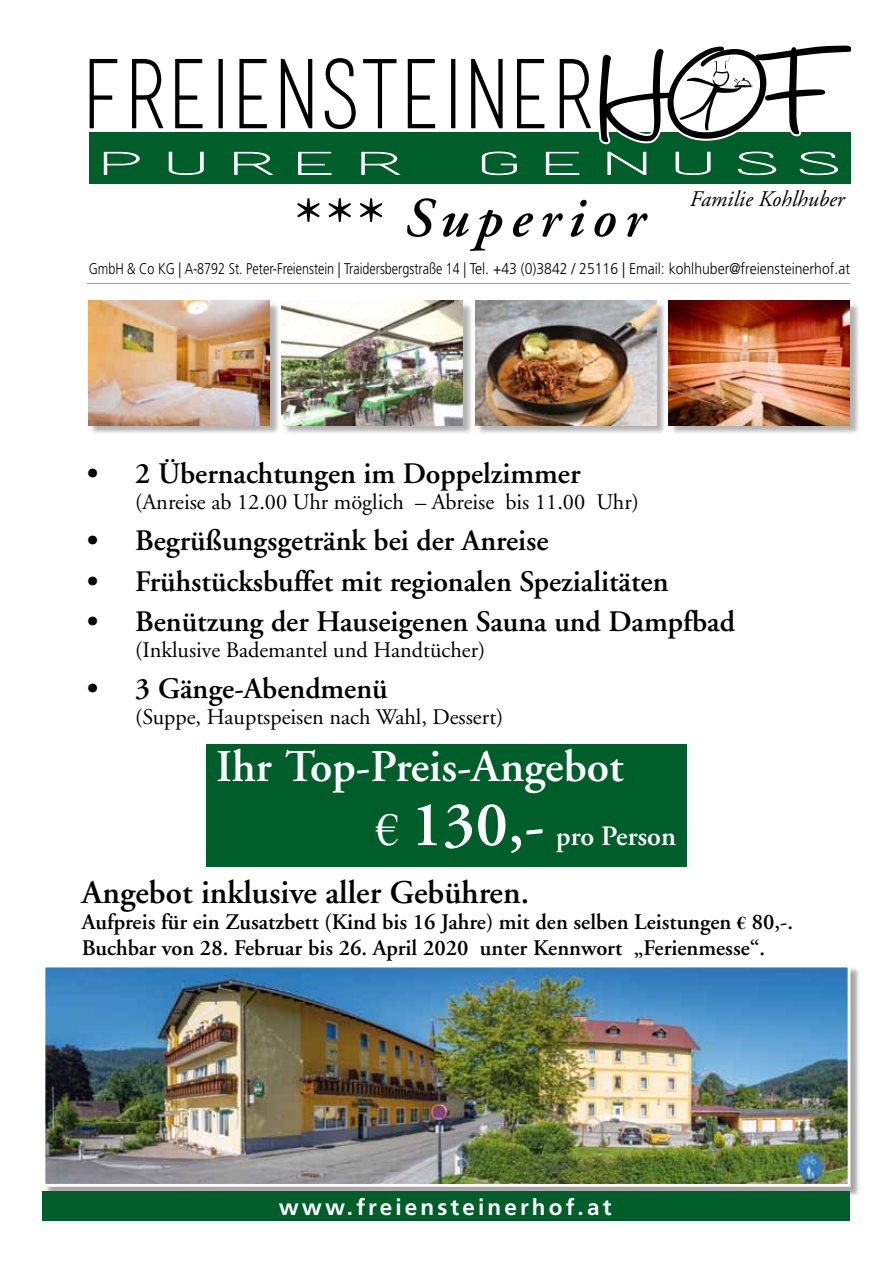
<style>
.page{position:relative;width:893px;height:1263px;background:#fff}
.page>*{position:absolute;margin:0;border:0;box-sizing:border-box;transform-origin:0 0}
.t1{font:600 63.75px "Adobe Garamond";color:#fff}
.t2{font:italic 600 55.8px "Adobe Garamond";letter-spacing:.14em;color:#000}
.t3{font:600 45.3px "Adobe Garamond";color:#fff}
.t4{font:600 33px "Adobe Garamond";color:#000}
.t5{font:600 29.7px "Adobe Garamond";color:#000}
.t6{font:600 28.05px "Adobe Garamond";color:#fff}
.t7{font:700 22.5px "Frutiger";letter-spacing:.14em;color:#fff}
.t8{font:600 22.35px/26px "Adobe Garamond";color:#000}
.t9{font:22.35px "Adobe Garamond";color:#000}
.t10{font:italic 22.35px "Adobe Garamond";color:#000}
.t11{font:300 15.6px "Frutiger";color:#000;scale:.81 1}
.s1{font-style:normal;font-size:68.1px}
.s2{font-family:"Times New Roman";font-weight:400;font-size:45.3px}
.s3{font-family:"Times New Roman";font-weight:700;font-size:18px}
</style>
<div class="page">
<div style="left:44px;top:966px;width:817px;height:231px;background:#000;opacity:.35"></div>
<img style="left:47px;top:968px;width:799px;height:215px">
<div style="left:43px;top:964px;width:807px;height:223px;border:3px solid #fff"></div>
<div style="left:90px;top:302px;width:190px;height:134px;background:#000;opacity:.3"></div>
<img style="left:88px;top:300px;width:181px;height:125px">
<div style="left:283px;top:302px;width:190px;height:134px;background:#000;opacity:.3"></div>
<img style="left:282px;top:300px;width:181px;height:125px">
<div style="left:477px;top:302px;width:190px;height:134px;background:#000;opacity:.3"></div>
<img style="left:475px;top:300px;width:181px;height:125px">
<div style="left:670px;top:302px;width:190px;height:134px;background:#000;opacity:.3"></div>
<img style="left:669px;top:300px;width:181px;height:125px">
<div style="left:89px;top:133px;width:761px;height:51px;background:#005e2a"></div>
<svg style="left:90px;top:58px;width:501px;height:71px"></svg>
<svg style="left:104px;top:152px;width:734px;height:23px"></svg>
<svg style="left:598px;top:45px;width:252px;height:99px"></svg>
<hr style="left:87px;top:283px;width:763px;height:1px;background:#9c9e9f">
<div style="left:43px;top:1191px;width:807px;height:29px;background:#005e2a"></div>
<div style="left:206px;top:743px;width:481px;height:123px;background:#005e2a"></div>
<h2 class="t2" style="left:294px;top:188px;width:352px"><span class="s1">***</span> Superior</h2>
<p class="t10" style="left:690px;top:187px;width:156px">Familie Kohlhuber</p>
<p class="t11" style="left:89px;top:259px;width:941px">GmbH &amp; Co KG | A-8792 St. Peter-Freienstein | Traidersbergstraße 14 | Tel. +43 (0)3842 / 25116 | Email: kohlhuber@freiensteinerhof.at</p>
<p class="t5" style="left:87px;top:457px;width:495px">• 2 Übernachtungen im Doppelzimmer</p>
<p class="t9" style="left:135px;top:490px;width:505px">(Anreise ab 12.00 Uhr möglich – Abreise bis 11.00 Uhr)</p>
<p class="t5" style="left:87px;top:524px;width:463px">• Begrüßungsgetränk bei der Anreise</p>
<p class="t5" style="left:87px;top:565px;width:583px">• Frühstücksbuffet mit regionalen Spezialitäten</p>
<p class="t5" style="left:87px;top:606px;width:649px">• Benützung der Hauseigenen Sauna und Dampfbad</p>
<p class="t9" style="left:135px;top:638px;width:351px">(Inklusive Bademantel und Handtücher)</p>
<p class="t5" style="left:87px;top:673px;width:302px">• 3 Gänge-Abendmenü</p>
<p class="t9" style="left:135px;top:705px;width:370px">(Suppe, Hauptspeisen nach Wahl, Dessert)</p>
<h3 class="t3" style="left:216px;top:742px;width:409px">Ihr Top-Preis-Angebot</h3>
<h1 class="t1" style="left:376px;top:790px;width:170px"><span class="s2">€</span> 130,-</h1>
<p class="t6" style="left:556px;top:821px;width:121px">pro Person</p>
<p class="t4" style="left:82px;top:874px;width:449px">Angebot inklusive aller Gebühren.</p>
<p class="t8" style="left:82px;top:909px;width:713px">Aufpreis für ein Zusatzbett (Kind bis 16 Jahre) mit den selben Leistungen <span class="s3">€</span> 80,-.<br>Buchbar von 28. Februar bis 26. April 2020 unter Kennwort „Ferienmesse“.</p>
<p class="t7" style="left:279px;top:1193px;width:334px">www.freiensteinerhof.at</p>
</div>
